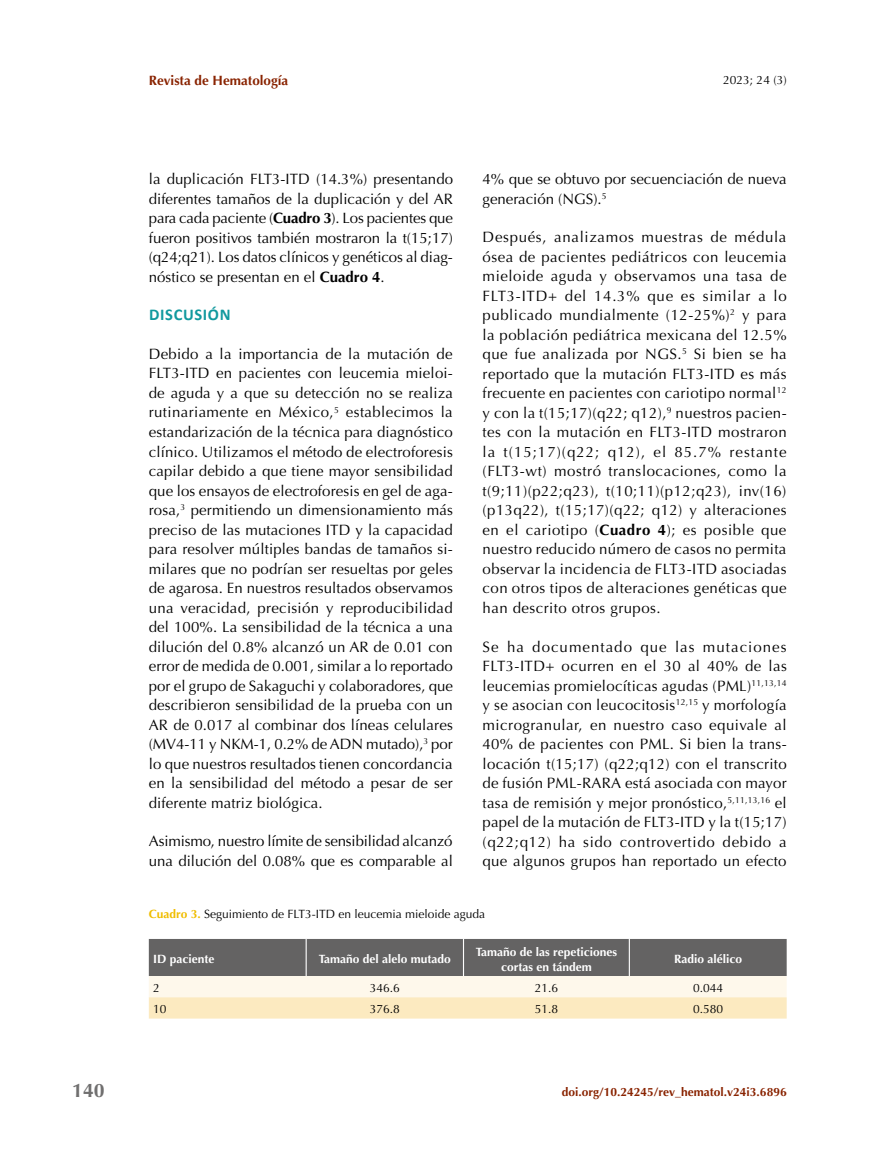
<style>
.page{position:relative;width:893px;height:1149px;background:#fff}
.page>*{position:absolute;margin:0;border:0;box-sizing:border-box;transform-origin:0 0}
.t1{font:700 19.5px "Optima";color:#706f6f}
.t2{font:700 16.5px "Calibri";letter-spacing:.04em;color:#11999e}
.t3{font:15px/19.5px "Optima";color:#000;text-align:justify}
.t4{font:700 13.5px "Optima";color:#892301}
.t5{font:12px "Optima";color:#000}
.t6{font:700 12px/15px "Optima";color:#fff;text-align:center}
.t7{font:700 12px "Optima";color:#892301}
.s1{font-weight:700}
.s2{font-weight:700;color:#f0bd00}
</style>
<div class="page">
<svg style="left:149px;top:939px;width:638px;height:79px;background:#b5aea0"></svg>
<hr style="left:306px;top:938px;width:1px;height:37px;background:#fff">
<hr style="left:463px;top:938px;width:1px;height:37px;background:#fff">
<hr style="left:629px;top:938px;width:1px;height:37px;background:#fff">
<h1 class="t1" style="left:72px;top:1079px;width:34px">140</h1>
<p class="t4" style="left:149px;top:73px;width:141px">Revista de Hematología</p>
<p class="t5" style="left:723px;top:73px;width:65px">2023; 24 (3)</p>
<p class="t3" style="left:149px;top:169px;width:306px">la duplicación FLT3-ITD (14.3%) presentando diferentes tamaños de la duplicación y del AR para cada paciente (<span class="s1">Cuadro 3</span>). Los pacientes que fueron positivos también mostraron la t(15;17) (q24;q21). Los datos clínicos y genéticos al diag&shy;nóstico se presentan en el <span class="s1">Cuadro 4</span>.</p>
<p class="t2" style="left:149px;top:303px;width:83px">DISCUSIÓN</p>
<p class="t3" style="left:149px;top:344px;width:306px">Debido a la importancia de la mutación de FLT3-ITD en pacientes con leucemia mieloi&shy;de aguda y a que su detección no se realiza rutinariamente en México,<sup>5</sup> establecimos la estandarización de la técnica para diagnóstico clínico. Utilizamos el método de electroforesis capilar debido a que tiene mayor sensibilidad que los ensayos de electroforesis en gel de aga&shy;rosa,<sup>3</sup> permitiendo un dimensionamiento más preciso de las mutaciones ITD y la capacidad para resolver múltiples bandas de tamaños si&shy;milares que no podrían ser resueltas por geles de agarosa. En nuestros resultados observamos una veracidad, precisión y reproducibilidad del 100%. La sensibilidad de la técnica a una dilución del 0.8% alcanzó un AR de 0.01 con error de medida de 0.001, similar a lo reportado por el grupo de Sakaguchi y colaboradores, que describieron sensibilidad de la prueba con un AR de 0.017 al combinar dos líneas celulares (MV4-11 y NKM-1, 0.2% de ADN mutado),<sup>3</sup> por lo que nuestros resultados tienen concordancia en la sensibilidad del método a pesar de ser diferente matriz biológica.</p>
<p class="t3" style="left:149px;top:831px;width:305px">Asimismo, nuestro límite de sensibilidad alcanzó una dilución del 0.08% que es comparable al</p>
<p class="t3" style="left:483px;top:169px;width:306px">4% que se obtuvo por secuenciación de nueva generación (NGS).<sup>5</sup></p>
<p class="t3" style="left:483px;top:227px;width:306px">Después, analizamos muestras de médula ósea de pacientes pediátricos con leucemia mieloide aguda y observamos una tasa de FLT3-ITD+ del 14.3% que es similar a lo publicado mundialmente (12-25%)<sup>2</sup> y para la población pediátrica mexicana del 12.5% que fue analizada por NGS.<sup>5</sup> Si bien se ha reportado que la mutación FLT3-ITD es más frecuente en pacientes con cariotipo normal<sup>12 </sup>y con la t(15;17)(q22; q12),<sup>9</sup> nuestros pacien&shy;tes con la mutación en FLT3-ITD mostraron la t(15;17)(q22; q12), el 85.7% restante (FLT3-wt) mostró translocaciones, como la t(9;11)(p22;q23), t(10;11)(p12;q23), inv(16) (p13q22), t(15;17)(q22; q12) y alteraciones en el cariotipo (<span class="s1">Cuadro 4</span>); es posible que nuestro reducido número de casos no permita observar la incidencia de FLT3-ITD asociadas con otros tipos de alteraciones genéticas que han descrito otros grupos.</p>
<p class="t3" style="left:483px;top:637px;width:306px">Se ha documentado que las mutaciones FLT3-ITD+ ocurren en el 30 al 40% de las leucemias promielocíticas agudas (PML)<sup>11,13,14 </sup>y se asocian con leucocitosis<sup>12,15</sup> y morfología microgranular, en nuestro caso equivale al 40% de pacientes con PML. Si bien la trans&shy;locación t(15;17) (q22;q12) con el transcrito de fusión PML-RARA está asociada con mayor tasa de remisión y mejor pronóstico,<sup>5,11,13,16</sup> el papel de la mutación de FLT3-ITD y la t(15;17) (q22;q12) ha sido controvertido debido a que algunos grupos han reportado un efecto</p>
<p class="t5" style="left:149px;top:906px;width:338px"><span class="s2">Cuadro 3.</span> Seguimiento de FLT3-ITD en leucemia mieloide aguda</p>
<p class="t6" style="left:153px;top:951px;width:63px">ID paciente</p>
<p class="t6" style="left:319px;top:951px;width:134px">Tamaño del alelo mutado</p>
<p class="t6" style="left:476px;top:943px;width:143px">Tamaño de las repeticiones cortas en tándem</p>
<p class="t6" style="left:674px;top:951px;width:70px">Radio alélico</p>
<p class="t5" style="left:153px;top:980px;width:8px">2</p>
<p class="t5" style="left:370px;top:980px;width:32px">346.6</p>
<p class="t5" style="left:535px;top:980px;width:25px">21.6</p>
<p class="t5" style="left:693px;top:980px;width:32px">0.044</p>
<p class="t5" style="left:153px;top:1002px;width:15px">10</p>
<p class="t5" style="left:370px;top:1002px;width:32px">376.8</p>
<p class="t5" style="left:535px;top:1002px;width:25px">51.8</p>
<p class="t5" style="left:693px;top:1002px;width:32px">0.580</p>
<p class="t7" style="left:562px;top:1084px;width:226px">doi.org/10.24245/rev_hematol.v24i3.6896</p>
</div>
